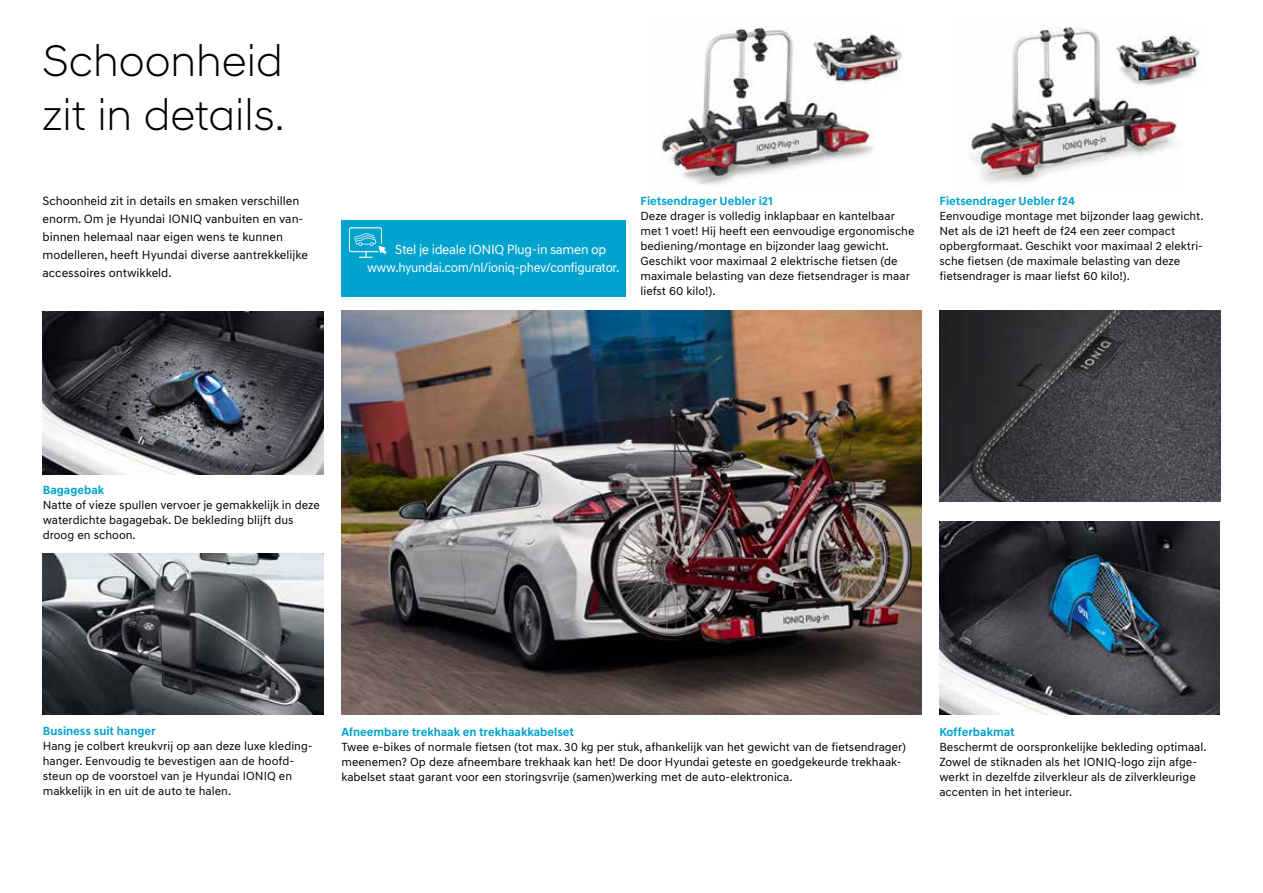
<style>
.page{position:relative;width:1263px;height:893px;background:#fff}
.page>*{position:absolute;margin:0;border:0;box-sizing:border-box;transform-origin:0 0}
.t1{font:300 45px/54px "Hyundai Sans Head";color:#000}
.t2{font:13.5px/18px "Hyundai Sans Text";letter-spacing:-.025em;color:#fff}
.t3{font:12.3px/18px "Hyundai Sans Text";color:#000}
.t4{font:12px/15px "Hyundai Sans Text";color:#000}
.t5{font:700 12px "Hyundai Sans Text";color:#00a2ce}
</style>
<div class="page">
<img style="left:43px;top:553px;width:281px;height:161px">
<img style="left:939px;top:521px;width:281px;height:193px">
<img style="left:43px;top:311px;width:281px;height:164px">
<img style="left:341px;top:311px;width:580px;height:403px">
<img style="left:939px;top:311px;width:281px;height:191px">
<img style="left:661px;top:27px;width:215px;height:158px">
<img style="left:809px;top:29px;width:93px;height:60px">
<img style="left:971px;top:26px;width:206px;height:157px">
<img style="left:1112px;top:29px;width:88px;height:60px">
<div style="left:341px;top:220px;width:285px;height:77px;background:#00a2ce"></div>
<svg style="left:349px;top:227px;width:37px;height:31px"></svg>
<h1 class="t1" style="left:43px;top:33px;width:243px">Schoonheid zit in details.</h1>
<p class="t3" style="left:43px;top:191px;width:267px">Schoonheid zit in details en smaken verschillen enorm. Om je Hyundai IONIQ vanbuiten en van&shy;binnen helemaal naar eigen wens te kunnen modelleren, heeft Hyundai diverse aantrekkelijke accessoires ontwikkeld.</p>
<p class="t2" style="left:367px;top:241px;width:254px;text-indent:28px">Stel je ideale IONIQ Plug-in samen op www.hyundai.com/nl/ioniq-phev/configurator.</p>
<p class="t5" style="left:640px;top:193px;width:134px">Fietsendrager Uebler i21</p>
<p class="t4" style="left:640px;top:208px;width:275px">Deze drager is volledig inklapbaar en kantelbaar met 1 voet! Hij heeft een eenvoudige ergonomische bediening/montage en bijzonder laag gewicht.<br>Geschikt voor maximaal 2 elektrische fietsen (de maximale belasting van deze fietsendrager is maar liefst 60 kilo!).</p>
<p class="t5" style="left:939px;top:193px;width:137px">Fietsendrager Uebler f24</p>
<p class="t4" style="left:939px;top:208px;width:266px">Eenvoudige montage met bijzonder laag gewicht.<br>Net als de i21 heeft de f24 een zeer compact opbergformaat. Geschikt voor maximaal 2 elektri&shy;sche fietsen (de maximale belasting van deze fietsendrager is maar liefst 60 kilo!).</p>
<p class="t5" style="left:43px;top:482px;width:63px">Bagagebak</p>
<p class="t4" style="left:43px;top:497px;width:279px">Natte of vieze spullen vervoer je gemakkelijk in deze waterdichte bagagebak. De bekleding blijft dus droog en schoon.</p>
<p class="t5" style="left:43px;top:724px;width:115px">Business suit hanger</p>
<p class="t4" style="left:43px;top:739px;width:271px">Hang je colbert kreukvrij op aan deze luxe kleding&shy;hanger. Eenvoudig te bevestigen aan de hoofd&shy;steun op de voorstoel van je Hyundai IONIQ en makkelijk in en uit de auto te halen.</p>
<p class="t5" style="left:341px;top:724px;width:234px">Afneembare trekhaak en trekhaakkabelset</p>
<p class="t4" style="left:341px;top:739px;width:566px">Twee e-bikes of normale fietsen (tot max. 30 kg per stuk, afhankelijk van het gewicht van de fietsendrager) meenemen? Op deze afneembare trekhaak kan het! De door Hyundai geteste en goedgekeurde trekhaak&shy;kabelset staat garant voor een storingsvrije (samen)werking met de auto-elektronica.</p>
<p class="t5" style="left:939px;top:724px;width:77px">Kofferbakmat</p>
<p class="t4" style="left:939px;top:739px;width:269px">Beschermt de oorspronkelijke bekleding optimaal.<br>Zowel de stiknaden als het IONIQ-logo zijn afge&shy;werkt in dezelfde zilverkleur als de zilverkleurige accenten in het interieur.</p>
</div>
